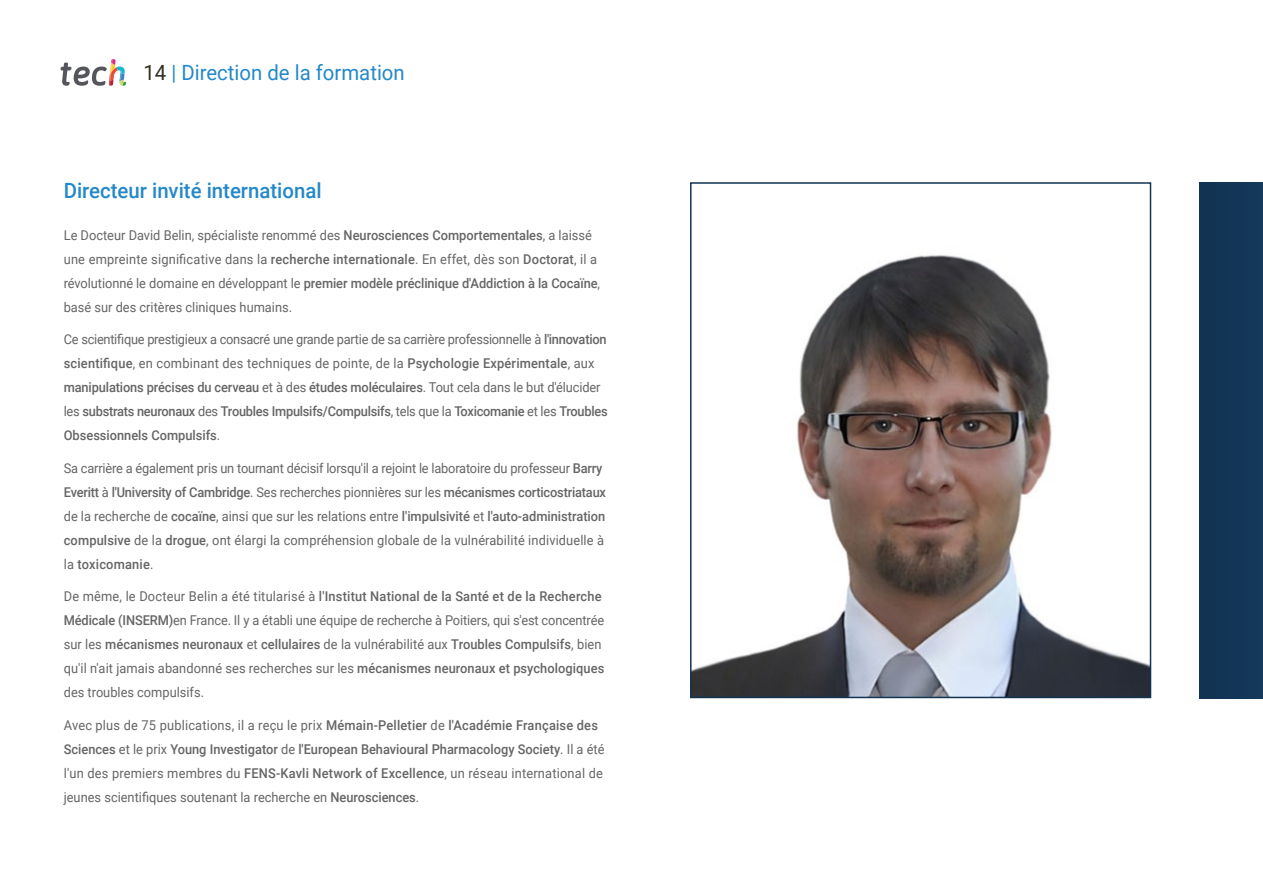
<style>
.page{position:relative;width:1263px;height:893px;background:#fff}
.page>*{position:absolute;margin:0;border:0;box-sizing:border-box;transform-origin:0 0}
.t1{font:500 21px "Roboto";color:#2488c9}
.t2{font:21px "Roboto";color:#2488c9}
.t3{font:13.5px/24px "Roboto";color:#656565;scale:.95 1}
.t4{font:500 13.5px/24px "Roboto";letter-spacing:-.015em;color:#656565;scale:.95 1}
.s1{color:#312e20}
.s2{font-weight:500}
.s3{font-weight:400}
</style>
<div class="page">
<svg style="left:61px;top:59px;width:65px;height:27px"></svg>
<div style="left:1199px;top:182px;width:64px;height:516px;background:#133556"></div>
<img style="left:693px;top:255px;width:455px;height:440px">
<div style="left:690px;top:182px;width:461px;height:516px;border:2px solid #113452"></div>
<h1 class="t2" style="left:144px;top:57px;width:263px"><span class="s1">14</span> | Direction de la formation</h1>
<h1 class="t1" style="left:64px;top:176px;width:259px">Directeur invité international</h1>
<p class="t3" style="left:64px;top:222px;width:566px">Le Docteur David Belin, spécialiste renommé des <span class="s2">Neurosciences Comportementales</span>, a laissé une empreinte significative dans la <span class="s2">recherche internationale</span>. En effet, dès son <span class="s2">Doctorat</span>, il a révolutionné le domaine en développant le <span class="s2">premier modèle préclinique d'Addiction à la Cocaïne</span>, basé sur des critères cliniques humains.</p>
<p class="t4" style="left:64px;top:327px;width:574px"><span class="s3">Ce scientifique prestigieux a consacré une grande partie de sa carrière professionnelle à</span> l'innovation scientifique<span class="s3">, en combinant des techniques de pointe, de la</span> Psychologie Expérimentale<span class="s3">, aux </span>manipulations précises du cerveau <span class="s3">et à des</span> études moléculaires<span class="s3">. Tout cela dans le but d'élucider les</span> substrats neuronaux <span class="s3">des</span> Troubles Impulsifs/Compulsifs<span class="s3">, tels que la</span> Toxicomanie <span class="s3">et les</span> Troubles Obsessionnels Compulsifs<span class="s3">.</span></p>
<p class="t3" style="left:64px;top:455px;width:572px">Sa carrière a également pris un tournant décisif lorsqu'il a rejoint le laboratoire du professeur <span class="s2">Barry Everitt</span> à <span class="s2">l'University of Cambridge</span>. Ses recherches pionnières sur les <span class="s2">mécanismes corticostriataux </span>de la recherche de <span class="s2">cocaïne</span>, ainsi que sur les relations entre <span class="s2">l'impulsivité</span> et <span class="s2">l'auto-administration compulsive</span> de la <span class="s2">drogue</span>, ont élargi la compréhension globale de la vulnérabilité individuelle à la <span class="s2">toxicomanie</span>.</p>
<p class="t3" style="left:64px;top:584px;width:570px">De même, le Docteur Belin a été titularisé à <span class="s2">l'Institut National de la Santé et de la Recherche Médicale (INSERM)</span>en France. Il y a établi une équipe de recherche à Poitiers, qui s'est concentrée sur les <span class="s2">mécanismes neuronaux</span> et <span class="s2">cellulaires</span> de la vulnérabilité aux <span class="s2">Troubles Compulsifs</span>, bien qu'il n'ait jamais abandonné ses recherches sur les <span class="s2">mécanismes neuronaux et psychologiques </span>des troubles compulsifs.</p>
<p class="t3" style="left:64px;top:712px;width:571px">Avec plus de 75 publications, il a reçu le prix <span class="s2">Mémain-Pelletier</span> de <span class="s2">l'Académie Française des Sciences</span> et le prix <span class="s2">Young Investigator</span> de <span class="s2">l'European Behavioural Pharmacology Society</span>. Il a été l'un des premiers membres du <span class="s2">FENS-Kavli Network of Excellence</span>, un réseau international de jeunes scientifiques soutenant la recherche en <span class="s2">Neurosciences</span>.</p>
</div>
